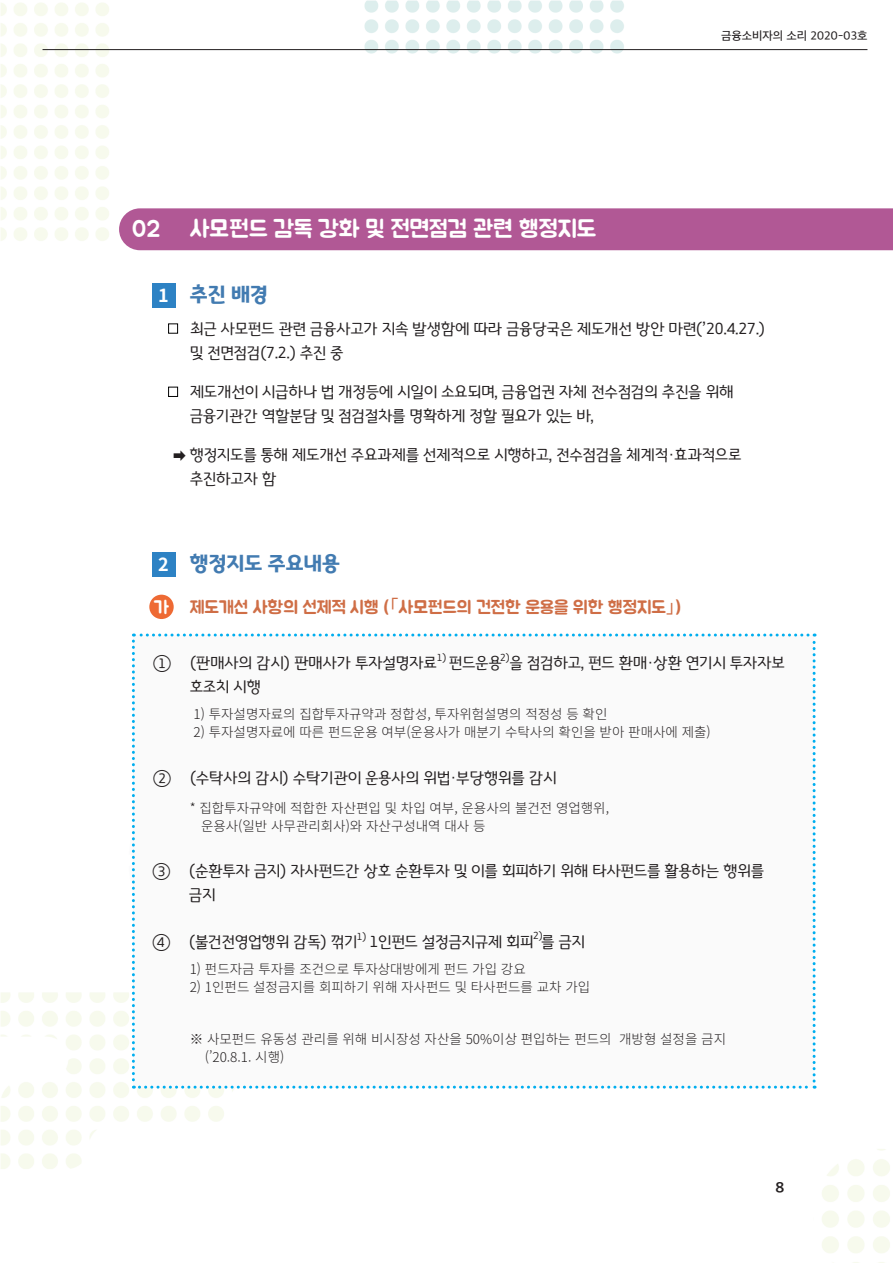
<style>
.page{position:relative;width:893px;height:1263px;background:#fff}
.page>*{position:absolute;margin:0;border:0;box-sizing:border-box;transform-origin:0 0}
.t1{font:24px "BMJUAOTF";color:#fff}
.t2{font:21px "Gyeonggi Title B";color:#427bb1}
.t3{font:18px "BMJUAOTF";color:#cf6e46}
.t4{font:18px "Gyeonggi Title L";color:#231f20}
.t5{font:700 18px "Noto Sans CJ Kkr";color:#fff}
.t6{font:18px "BMJUAOTF";color:#fff}
.t7{font:16.5px/24px "Gyeonggi Title L";letter-spacing:-.025em;color:#231f20}
.t8{font:700 15px "Apple SD Gothic Neo";color:#231f20}
.t9{font:300 13.5px "Noto Sans CJ Kkr";color:#231f20}
.t10{font:500 12px "Apple SD Gothic Neo";color:#231f20}
.t11{font:10.5px "Gyeonggi Title L";color:#231f20}
.s1{font-family:"Seoul Namsan EB"}
.s2{font-family:"Noto Sans CJ Kkr"}
</style>
<div class="page">
<img style="left:1px;top:0;width:891px;height:1263px">
<hr style="left:43px;top:49px;width:824px;height:1px;background:#231f20">
<svg style="left:132px;top:633px;width:684px;height:456px"></svg>
<div style="left:119px;top:208px;width:774px;height:42px;background:#b15895"></div>
<div style="left:168px;top:324px;width:10px;height:9px;border:1px solid #030303"></div>
<div style="left:168px;top:387px;width:10px;height:10px;border:1px solid #030303"></div>
<div style="left:152px;top:283px;width:24px;height:25px;background:#2d82c4"></div>
<div style="left:152px;top:552px;width:24px;height:25px;background:#2d82c4"></div>
<div style="left:149px;top:595px;width:25px;height:24px;background:#ee6a34;border-radius:50%"></div>
<p class="t1" style="left:132px;top:216px;width:30px">02</p>
<p class="t1" style="left:190px;top:216px;width:408px">사모펀드 감독 강화 및 전면점검 관련 행정지도</p>
<p class="t5" style="left:158px;top:285px;width:12px">1</p>
<p class="t2" style="left:190px;top:281px;width:79px">추진 배경</p>
<p class="t10" style="left:721px;top:30px;width:148px">금융소비자의 소리 2020-03호</p>
<p class="t7" style="left:190px;top:317px;width:577px">최근 사모펀드 관련 금융사고가 지속 발생함에 따라 금융당국은 제도개선 방안 마련(’20.4.27.)</p>
<p class="t7" style="left:190px;top:341px;width:156px">및 전면점검(7.2.) 추진 중</p>
<p class="t7" style="left:190px;top:380px;width:545px">제도개선이 시급하나 법 개정등에 시일이 소요되며, 금융업권 자체 전수점검의 추진을 위해</p>
<p class="t7" style="left:190px;top:404px;width:406px">금융기관간 역할분담 및 점검절차를 명확하게 정할 필요가 있는 바,</p>
<p class="t7" style="left:174px;top:443px;width:569px"><span class="s1">➡</span> 행정지도를 통해 제도개선 주요과제를 선제적으로 시행하고, 전수점검을 체계적·효과적으로</p>
<p class="t7" style="left:190px;top:467px;width:88px">추진하고자 함</p>
<p class="t2" style="left:190px;top:550px;width:152px">행정지도 주요내용</p>
<p class="t5" style="left:158px;top:554px;width:12px">2</p>
<p class="t6" style="left:154px;top:598px;width:16px">가</p>
<p class="t3" style="left:190px;top:598px;width:493px">제도개선 사항의 선제적 시행 (<span class="s2">｢</span>사모펀드의 건전한 운용을 위한 행정지도<span class="s2">｣</span>)</p>
<p class="t4" style="left:153px;top:653px;width:19px">①</p>
<p class="t11" style="left:437px;top:651px;width:11px">1)</p>
<p class="t11" style="left:500px;top:651px;width:11px">2)</p>
<p class="t7" style="left:190px;top:651px;width:597px">(판매사의 감시) 판매사가 투자설명자료 펀드운용 을 점검하고, 펀드 환매·상환 연기시 투자자보 호조치 시행</p>
<p class="t9" style="left:193px;top:706px;width:415px">1) 투자설명자료의 집합투자규약과 정합성, 투자위험설명의 적정성 등 확인</p>
<p class="t9" style="left:193px;top:724px;width:519px">2) 투자설명자료에 따른 펀드운용 여부(운용사가 매분기 수탁사의 확인을 받아 판매사에 제출)</p>
<p class="t4" style="left:153px;top:768px;width:19px">②</p>
<p class="t7" style="left:190px;top:766px;width:368px">(수탁사의 감시) 수탁기관이 운용사의 위법·부당행위를 감시</p>
<p class="t9" style="left:190px;top:800px;width:421px">* 집합투자규약에 적합한 자산편입 및 차입 여부, 운용사의 불건전 영업행위,</p>
<p class="t9" style="left:201px;top:818px;width:286px">운용사(일반 사무관리회사)와 자산구성내역 대사 등</p>
<p class="t4" style="left:153px;top:861px;width:19px">③</p>
<p class="t4" style="left:153px;top:932px;width:19px">④</p>
<p class="t7" style="left:189px;top:859px;width:577px">(순환투자 금지) 자사펀드간 상호 순환투자 및 이를 회피하기 위해 타사펀드를 활용하는 행위를</p>
<p class="t7" style="left:189px;top:883px;width:28px">금지</p>
<p class="t7" style="left:189px;top:930px;width:398px">(불건전영업행위 감독) 꺾기 1인펀드 설정금지규제 회피 를 금지</p>
<p class="t11" style="left:533px;top:930px;width:11px">2)</p>
<p class="t11" style="left:357px;top:930px;width:11px">1)</p>
<p class="t9" style="left:190px;top:961px;width:338px">1) 펀드자금 투자를 조건으로 투자상대방에게 펀드 가입 강요</p>
<p class="t9" style="left:190px;top:979px;width:402px">2) 1인펀드 설정금지를 회피하기 위해 자사펀드 및 타사펀드를 교차 가입</p>
<p class="t9" style="left:190px;top:1031px;width:538px">※ 사모펀드 유동성 관리를 위해 비시장성 자산을 50%이상 편입하는 펀드의 개방형 설정을 금지</p>
<p class="t9" style="left:205px;top:1049px;width:81px">(’20.8.1. 시행)</p>
<p class="t8" style="left:776px;top:1179px;width:10px">8</p>
</div>
